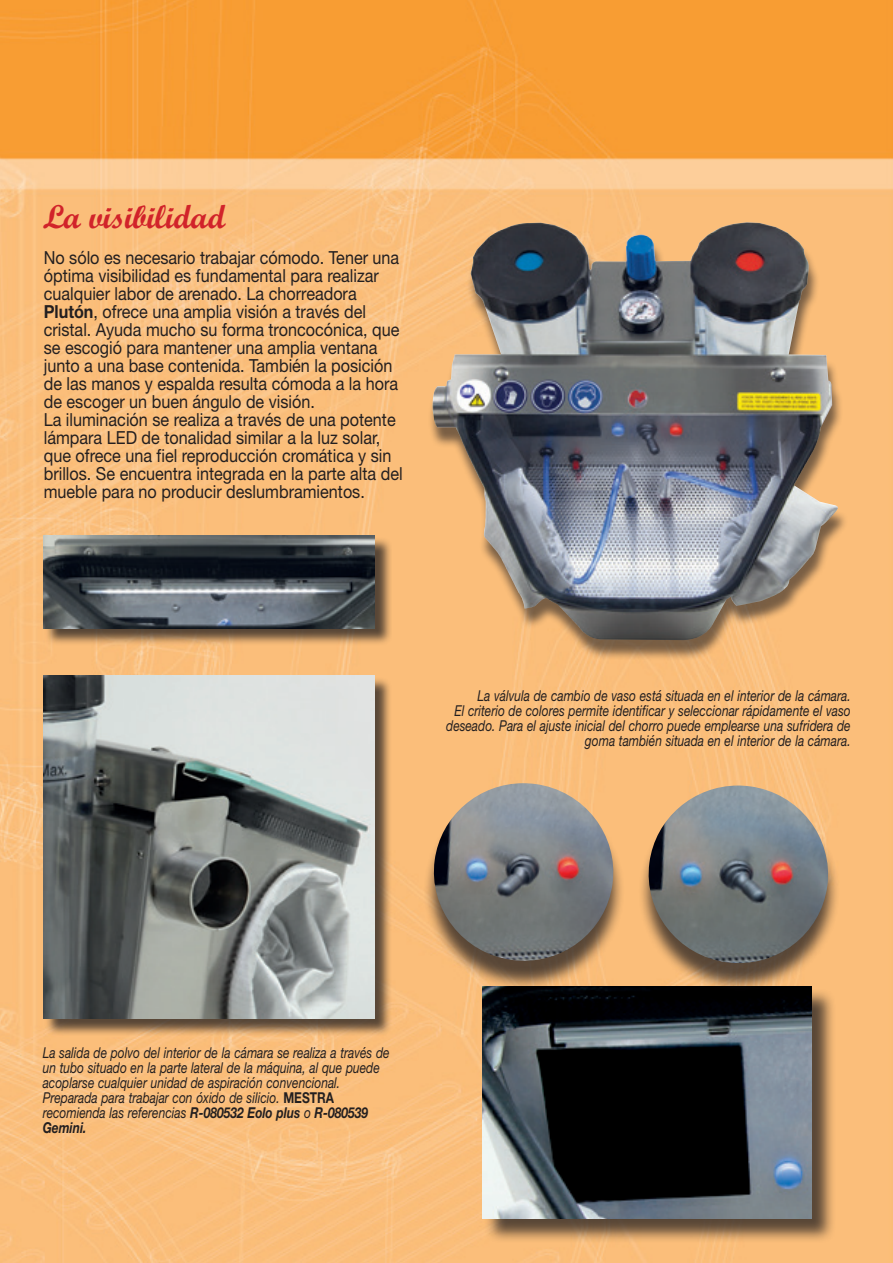
<style>
.page{position:relative;width:893px;height:1263px;background:#fff}
.page>*{position:absolute;margin:0;border:0;box-sizing:border-box;transform-origin:0 0}
.t1{font:33px "Script MT Bold";color:#d1232a}
.t2{font:18px/18px "Helvetica Neue";color:#231f20;scale:.9 1}
.t3{font:italic 15px/15px "Helvetica Neue";color:#231f20;scale:.8 1}
.s1{font-weight:700}
.s2{font-weight:700;font-style:normal}
</style>
<div class="page">
<img style="left:0;top:0;width:893px;height:1263px">
<div style="left:427px;top:227px;width:421px;height:434px;background:#231f20;opacity:.6"></div>
<img style="left:432px;top:222px;width:407px;height:419px">
<div style="left:45px;top:676px;width:347px;height:360px;background:#231f20;opacity:.75"></div>
<img style="left:44px;top:676px;width:331px;height:343px">
<div style="left:484px;top:987px;width:352px;height:256px;background:#231f20;opacity:.75"></div>
<img style="left:483px;top:986px;width:329px;height:233px">
<div style="left:45px;top:536px;width:347px;height:109px;background:#231f20;opacity:.75"></div>
<img style="left:44px;top:535px;width:331px;height:93px">
<div style="left:422px;top:789px;width:203px;height:201px;background:#231f20;opacity:.75"></div>
<img style="left:428px;top:783px;width:191px;height:183px">
<div style="left:637px;top:792px;width:202px;height:201px;background:#231f20;opacity:.75"></div>
<img style="left:643px;top:785px;width:191px;height:184px">
<h1 class="t1" style="left:43px;top:197px;width:184px">La visibilidad</h1>
<p class="t2" style="left:44px;top:248px;width:400px">No sólo es necesario trabajar cómodo. Tener una óptima visibilidad es fundamental para realizar cualquier labor de arenado. La chorreadora <span class="s1">Plutón</span>, ofrece una amplia visión a través del cristal. Ayuda mucho su forma troncocónica, que se escogió para mantener una amplia ventana junto a una base contenida. También la posición de las manos y espalda resulta cómoda a la hora de escoger un buen ángulo de visión.<br>La iluminación se realiza a través de una potente lámpara LED de tonalidad similar a la luz solar, que ofrece una fiel reproducción cromática y sin brillos. Se encuentra integrada en la parte alta del mueble para no producir deslumbramientos.</p>
<p class="t3" style="left:446px;top:687px;width:507px;text-align:right">La válvula de cambio de vaso está situada en el interior de la cámara.<br>El criterio de colores permite identificar y seleccionar rápidamente el vaso deseado. Para el ajuste inicial del chorro puede emplearse una sufridera de goma también situada en el interior de la cámara.</p>
<p class="t3" style="left:43px;top:1045px;width:435px">La salida de polvo del interior de la cámara se realiza a través de un tubo situado en la parte lateral de la máquina, al que puede acoplarse cualquier unidad de aspiración convencional.<br>Preparada para trabajar con óxido de silicio. <span class="s2">MESTRA </span>recomienda las referencias <span class="s1">R-080532 Eolo plus</span> o <span class="s1">R-080539<br>Gemini.</span></p>
</div>
